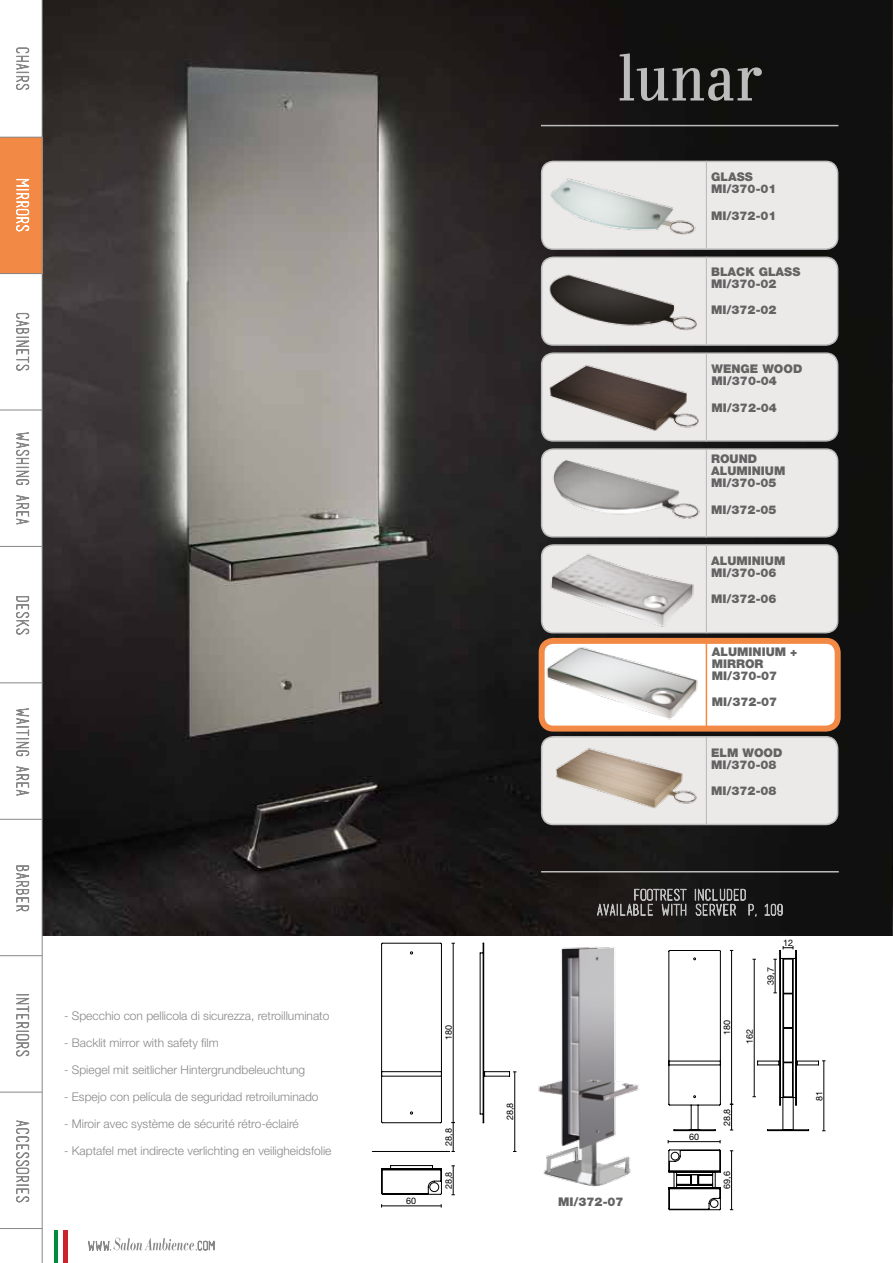
<style>
.page{position:relative;width:893px;height:1263px;background:#fff}
.page>*{position:absolute;margin:0;border:0;box-sizing:border-box;transform-origin:0 0}
.t1{font:60px "Rainbow Mansion";color:#bcbcbc}
.t2{font:300 12px "Helvetica Neue LT Std";color:#878787}
.t3{font:900 12px/12px "Helvetica Neue LT Std";color:#646363}
.t4{font:9px "Helvetica Neue LT Std";color:#000}
</style>
<div class="page">
<img style="left:43px;top:0;width:849px;height:935px">
<div style="left:542px;top:449px;width:296px;height:88px;background:#ece9e9;border-radius:12px"></div>
<img style="left:542px;top:449px;width:158px;height:88px">
<div style="left:541px;top:448px;width:297px;height:89px;border:2px solid #bcbcbc;border-radius:12px"></div>
<div style="left:542px;top:257px;width:296px;height:88px;background:#ece9e9;border-radius:12px"></div>
<img style="left:549px;top:274px;width:148px;height:56px">
<div style="left:541px;top:257px;width:297px;height:89px;border:2px solid #bcbcbc;border-radius:12px"></div>
<div style="left:542px;top:545px;width:296px;height:88px;background:#ece9e9;border-radius:12px"></div>
<img style="left:542px;top:545px;width:152px;height:88px">
<div style="left:541px;top:544px;width:297px;height:89px;border:2px solid #bcbcbc;border-radius:12px"></div>
<div style="left:542px;top:737px;width:296px;height:87px;background:#ece9e9;border-radius:12px"></div>
<img style="left:556px;top:748px;width:141px;height:61px">
<div style="left:541px;top:736px;width:297px;height:89px;border:2px solid #bcbcbc;border-radius:12px"></div>
<div style="left:542px;top:161px;width:296px;height:88px;background:#ece9e9;border-radius:12px"></div>
<img style="left:550px;top:178px;width:146px;height:57px">
<div style="left:541px;top:161px;width:297px;height:89px;border:2px solid #bcbcbc;border-radius:12px"></div>
<hr style="left:706px;top:161px;width:1px;height:89px;background:#bcbcbc">
<hr style="left:706px;top:257px;width:1px;height:89px;background:#bcbcbc">
<hr style="left:706px;top:449px;width:1px;height:88px;background:#bcbcbc">
<hr style="left:706px;top:544px;width:1px;height:89px;background:#bcbcbc">
<hr style="left:706px;top:736px;width:1px;height:89px;background:#bcbcbc">
<img style="left:538px;top:947px;width:101px;height:240px">
<div style="left:542px;top:641px;width:296px;height:88px;background:#fff;border-radius:12px"></div>
<img style="left:546px;top:645px;width:152px;height:80px">
<div style="left:539px;top:638px;width:302px;height:94px;border:6px solid #f28a46;border-radius:12px"></div>
<hr style="left:706px;top:640px;width:1px;height:89px;background:#f28a46">
<div style="left:542px;top:353px;width:296px;height:88px;background:#ece9e9;border-radius:12px"></div>
<img style="left:549px;top:365px;width:150px;height:66px">
<div style="left:541px;top:352px;width:297px;height:90px;border:2px solid #bcbcbc;border-radius:12px"></div>
<hr style="left:706px;top:354px;width:1px;height:88px;background:#bcbcbc">
<hr style="left:541px;top:125px;width:297px;height:1px;background:#bcbcbc">
<hr style="left:541px;top:871px;width:298px;height:1px;background:#bcbcbc">
<svg style="left:597px;top:889px;width:89px;height:27px;background:#494645"></svg>
<svg style="left:695px;top:889px;width:61px;height:29px;background:#464646"></svg>
<svg style="left:765px;top:904px;width:17px;height:12px"></svg>
<hr style="left:382px;top:1205px;width:59px;height:1px;background:#000">
<svg style="left:372px;top:942px;width:144px;height:253px"></svg>
<svg style="left:668px;top:946px;width:157px;height:264px"></svg>
<img style="left:892px;top:0;width:1px;height:935px">
<div style="left:0;top:137px;width:42px;height:137px;background:#f28a46"></div>
<svg style="left:16px;top:313px;width:13px;height:57px"></svg>
<svg style="left:16px;top:48px;width:13px;height:42px"></svg>
<svg style="left:16px;top:432px;width:13px;height:53px"></svg>
<svg style="left:16px;top:495px;width:13px;height:29px"></svg>
<svg style="left:16px;top:596px;width:13px;height:38px"></svg>
<svg style="left:16px;top:866px;width:13px;height:46px"></svg>
<svg style="left:16px;top:1120px;width:13px;height:82px"></svg>
<svg style="left:16px;top:708px;width:13px;height:48px"></svg>
<svg style="left:16px;top:766px;width:13px;height:30px"></svg>
<svg style="left:16px;top:994px;width:13px;height:62px"></svg>
<svg style="left:55px;top:1230px;width:3px;height:33px"></svg>
<hr style="left:63px;top:1230px;width:4px;height:33px;background:#cd212b">
<hr style="left:42px;top:0;width:1px;height:1263px;background:#878787">
<hr style="left:0;top:137px;width:43px;height:1px;background:#878787">
<hr style="left:0;top:273px;width:43px;height:1px;background:#878787">
<hr style="left:0;top:410px;width:43px;height:1px;background:#878787">
<hr style="left:0;top:546px;width:43px;height:1px;background:#878787">
<hr style="left:0;top:682px;width:43px;height:1px;background:#878787">
<hr style="left:0;top:819px;width:43px;height:1px;background:#878787">
<hr style="left:0;top:955px;width:43px;height:1px;background:#878787">
<hr style="left:0;top:1092px;width:43px;height:1px;background:#878787">
<hr style="left:0;top:1228px;width:43px;height:1px;background:#878787">
<svg style="left:16px;top:179px;width:14px;height:53px"></svg>
<svg style="left:88px;top:1238px;width:126px;height:12px"></svg>
<p class="t2" style="left:64px;top:1008px;width:267px">- Specchio con pellicola di sicurezza, retroilluminato</p>
<p class="t2" style="left:64px;top:1035px;width:156px">- Backlit mirror with safety film</p>
<p class="t2" style="left:64px;top:1062px;width:243px">- Spiegel mit seitlicher Hintergrundbeleuchtung</p>
<p class="t2" style="left:64px;top:1089px;width:256px">- Espejo con película de seguridad retroiluminado</p>
<p class="t2" style="left:64px;top:1116px;width:236px">- Miroir avec système de sécurité rétro-éclairé</p>
<p class="t2" style="left:64px;top:1143px;width:269px">- Kaptafel met indirecte verlichting en veiligheidsfolie</p>
<h1 class="t1" style="left:618px;top:43px;width:146px">lunar</h1>
<p class="t3" style="left:711px;top:171px;width:67px">GLASS<br>MI/370-01</p>
<p class="t3" style="left:711px;top:209px;width:67px">MI/372-01</p>
<p class="t3" style="left:711px;top:265px;width:91px">BLACK GLASS<br>MI/370-02</p>
<p class="t3" style="left:711px;top:304px;width:67px">MI/372-02</p>
<p class="t3" style="left:711px;top:363px;width:92px">WENGE WOOD<br>MI/370-04</p>
<p class="t3" style="left:711px;top:401px;width:67px">MI/372-04</p>
<p class="t3" style="left:711px;top:453px;width:76px">ROUND<br>ALUMINIUM<br>MI/370-05</p>
<p class="t3" style="left:711px;top:503px;width:67px">MI/372-05</p>
<p class="t3" style="left:711px;top:554px;width:76px">ALUMINIUM<br>MI/370-06</p>
<p class="t3" style="left:711px;top:593px;width:67px">MI/372-06</p>
<p class="t3" style="left:712px;top:645px;width:87px">ALUMINIUM +<br>MIRROR<br>MI/370-07</p>
<p class="t3" style="left:712px;top:696px;width:67px">MI/372-07</p>
<p class="t3" style="left:711px;top:746px;width:73px">ELM WOOD<br>MI/370-08</p>
<p class="t3" style="left:711px;top:785px;width:67px">MI/372-08</p>
<p class="t4" style="left:443px;top:1040px;width:17px;rotate:-90deg">180</p>
<p class="t4" style="left:406px;top:1196px;width:12px">60</p>
<p class="t4" style="left:443px;top:1146px;width:19px;rotate:-90deg">28,8</p>
<p class="t4" style="left:443px;top:1189px;width:19px;rotate:-90deg">28,8</p>
<p class="t4" style="left:505px;top:1120px;width:19px;rotate:-90deg">28,8</p>
<p class="t3" style="left:558px;top:1195px;width:67px">MI/372-07</p>
<p class="t4" style="left:689px;top:1131px;width:12px">60</p>
<p class="t4" style="left:721px;top:1035px;width:17px;rotate:-90deg">180</p>
<p class="t4" style="left:765px;top:985px;width:19px;rotate:-90deg">39,7</p>
<p class="t4" style="left:783px;top:938px;width:12px">12</p>
<p class="t4" style="left:744px;top:1044px;width:17px;rotate:-90deg">162</p>
<p class="t4" style="left:721px;top:1126px;width:19px;rotate:-90deg">28,8</p>
<p class="t4" style="left:721px;top:1189px;width:19px;rotate:-90deg">69,6</p>
<p class="t4" style="left:814px;top:1101px;width:12px;rotate:-90deg">81</p>
</div>
